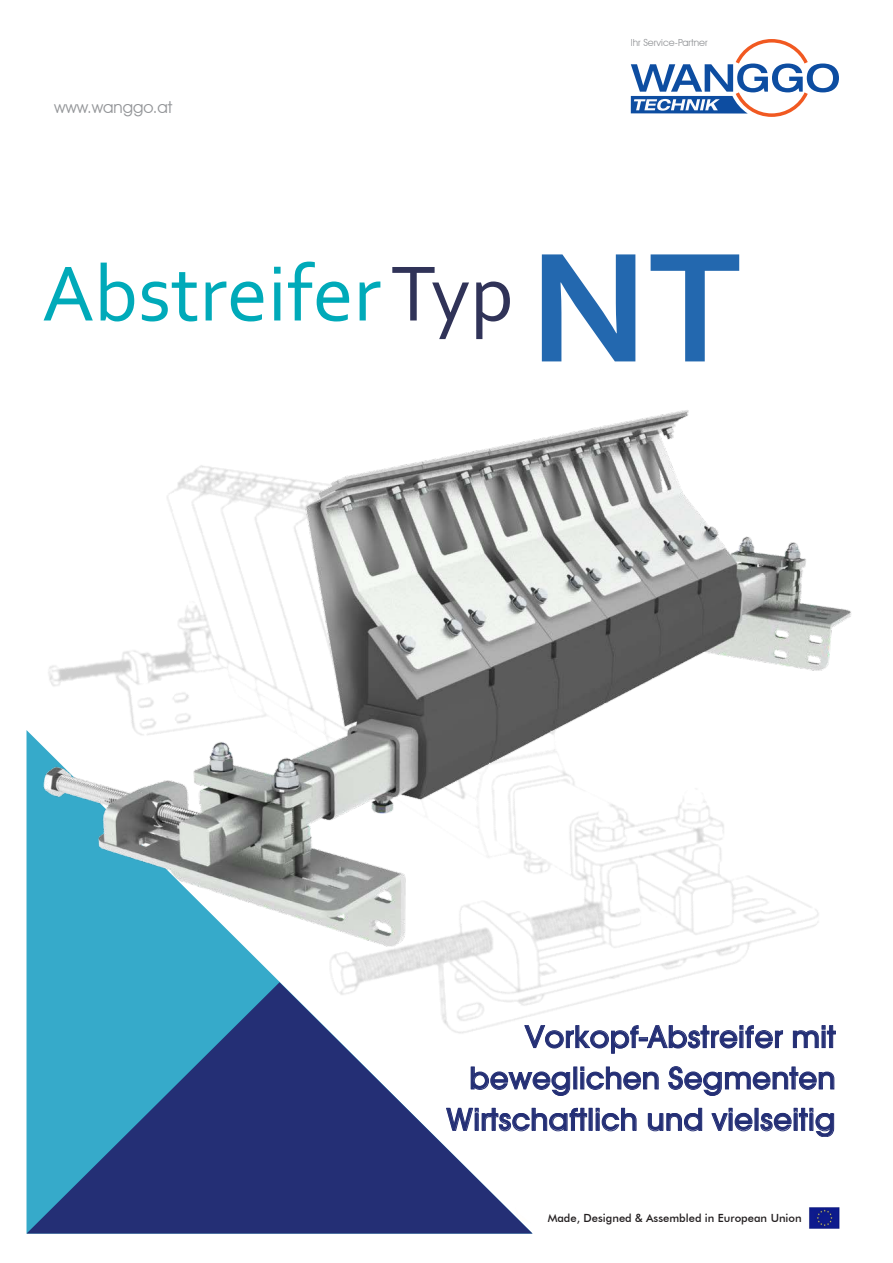
<style>
.page{position:relative;width:893px;height:1263px;background:#fff}
.page>*{position:absolute;margin:0;border:0;box-sizing:border-box;transform-origin:0 0}
.t1{font:81.9px "Corbel";color:#00aab9}
.t2{font:33px/41.4px "Avant Garde Md ITCTT";color:#242f75;text-align:right}
.t3{font:20.7px/26.1px "Avant Garde Md ITCTT";color:#242f75;text-align:right}
.t4{font:16.5px "Avant Garde IT Cby BT";color:#939598}
.t5{font:500 11.25px "Futura BT";color:#231f20}
.t6{font:9.75px "Avant Garde IT Cby BT";color:#939598}
.s1{color:#303358}
.s2{font-weight:700;font-size:163.8px;color:#2368af}
</style>
<div class="page">
<svg style="left:532px;top:1025px;width:251px;height:29px"></svg>
<svg style="left:792px;top:1025px;width:44px;height:23px"></svg>
<svg style="left:532px;top:1071px;width:39px;height:25px"></svg>
<svg style="left:580px;top:1066px;width:79px;height:24px"></svg>
<svg style="left:668px;top:1066px;width:167px;height:30px"></svg>
<svg style="left:532px;top:1107px;width:56px;height:25px"></svg>
<svg style="left:596px;top:1107px;width:41px;height:25px"></svg>
<svg style="left:647px;top:1107px;width:56px;height:25px"></svg>
<svg style="left:711px;top:1108px;width:42px;height:24px"></svg>
<svg style="left:760px;top:1107px;width:75px;height:30px"></svg>
<svg style="left:27px;top:993px;width:505px;height:240px;fill:#242f75"></svg>
<img style="left:26px;top:410px;width:825px;height:583px">
<svg style="left:507px;top:1171px;width:333px;height:63px"></svg>
<img style="left:808px;top:1207px;width:32px;height:21px">
<svg style="left:631px;top:39px;width:208px;height:78px"></svg>
<p class="t4" style="left:54px;top:97px;width:120px">www.wanggo.at</p>
<p class="t6" style="left:631px;top:37px;width:78px">Ihr Service-Partner</p>
<h1 class="t1" style="left:42px;top:242px;width:701px">Abstreifer<span class="s1">Typ</span> <span class="s2">NT</span></h1>
<p class="t2" style="left:446px;top:1016px;width:391px">Vorkopf-Abstreifer mit beweglichen Segmenten<br>Wirtschaftlich und vielseitig</p>
<p class="t3" style="left:677px;top:1071px;width:155px">mit beweglichen<br>Segmenten</p>
<p class="t5" style="left:548px;top:1211px;width:256px">Made, Designed &amp; Assembled in European Union</p>
</div>
